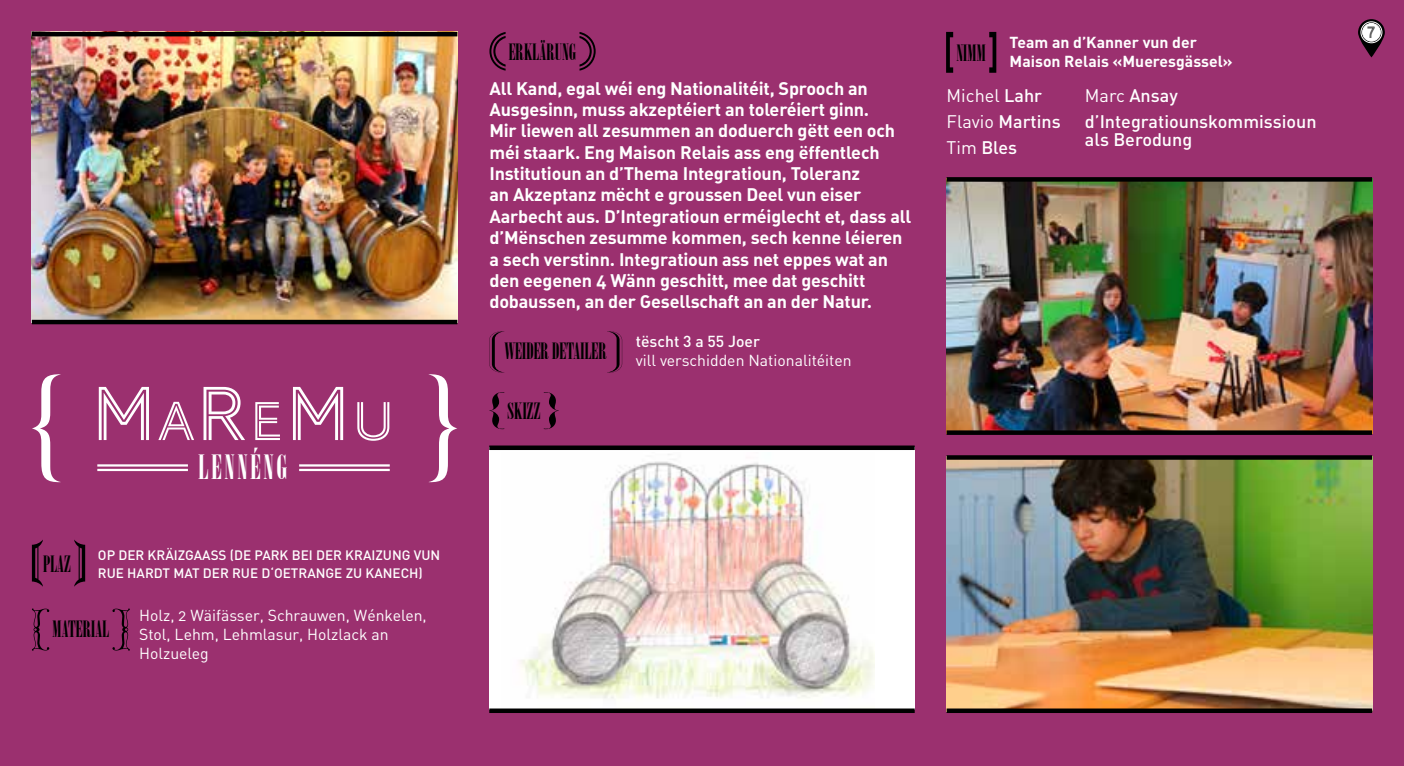
<style>
.page{position:relative;width:1404px;height:766px;background:#fff}
.page>*{position:absolute;margin:0;border:0;box-sizing:border-box;transform-origin:0 0}
.t1{font:78.75px "AW Conqueror Inline";color:#fff}
.t2{font:33.52px "Onyx";letter-spacing:.08em;color:#fff}
.t3{font:22.5px "Onyx";color:#000}
.t4{font:18px/21.4px "DIN Bold Alternate";letter-spacing:-.01em;color:#fff}
.t5{font:500 18px/25.7px "DIN";color:#fff}
.t6{font:18px "DIN Regular Alternate";color:#fff}
.t7{font:16.88px "AW Conqueror Inline";color:#000}
.t8{font:15.75px/19.1px "DIN Regular Alternate";color:#fff}
.t9{font:700 15.75px/19.1px "DIN";color:#fff}
.t10{font:500 15.75px "DIN";color:#fff}
.t11{font:500 13.5px "DIN";color:#fff}
.s1{font-size:56.25px}
.s2{font-family:"DIN";font-weight:500}
.s3{font-family:"DIN Regular Alternate";font-weight:400}
</style>
<div class="page">
<div style="left:0;top:0;width:1403px;height:765px;background:#9b306f"></div>
<svg style="left:489px;top:32px;width:16px;height:39px"></svg>
<svg style="left:579px;top:32px;width:16px;height:39px"></svg>
<svg style="left:489px;top:392px;width:15px;height:38px"></svg>
<svg style="left:543px;top:392px;width:16px;height:38px"></svg>
<svg style="left:32px;top:539px;width:11px;height:47px"></svg>
<svg style="left:74px;top:539px;width:11px;height:47px"></svg>
<svg style="left:32px;top:608px;width:18px;height:43px"></svg>
<svg style="left:112px;top:608px;width:18px;height:43px"></svg>
<svg style="left:946px;top:32px;width:7px;height:41px"></svg>
<svg style="left:989px;top:32px;width:7px;height:41px"></svg>
<div style="left:489px;top:447px;width:425px;height:263px;background:#fff"></div>
<img style="left:520px;top:454px;width:354px;height:245px">
<div style="left:489px;top:445px;width:425px;height:5px;background:#000"></div>
<svg style="left:489px;top:708px;width:425px;height:4px;background:#202020"></svg>
<img style="left:946px;top:459px;width:425px;height:249px">
<svg style="left:946px;top:455px;width:425px;height:4px;background:#090206"></svg>
<svg style="left:946px;top:708px;width:425px;height:4px;background:#191109"></svg>
<img style="left:946px;top:181px;width:425px;height:249px">
<svg style="left:946px;top:177px;width:425px;height:4px;background:#050103"></svg>
<div style="left:946px;top:430px;width:425px;height:5px;background:#000"></div>
<img style="left:32px;top:36px;width:425px;height:284px">
<hr style="left:32px;top:32px;width:425px;height:4px;background:#000">
<hr style="left:32px;top:320px;width:425px;height:4px;background:#000">
<svg style="left:489px;top:331px;width:15px;height:41px"></svg>
<svg style="left:607px;top:331px;width:15px;height:41px"></svg>
<hr style="left:299px;top:468px;width:91px;height:3px;background:#fff">
<hr style="left:299px;top:464px;width:91px;height:2px;background:#fff">
<hr style="left:97px;top:468px;width:91px;height:3px;background:#fff">
<hr style="left:97px;top:464px;width:91px;height:2px;background:#fff">
<svg style="left:32px;top:374px;width:29px;height:108px"></svg>
<svg style="left:428px;top:374px;width:29px;height:108px"></svg>
<svg style="left:1357px;top:19px;width:27px;height:38px"></svg>
<div style="left:1362px;top:23px;width:17px;height:18px;background:#fff;border-radius:50%"></div>
<div style="left:1360px;top:21px;width:21px;height:22px;border:1px solid #fff;border-radius:50%"></div>
<div style="left:1361px;top:23px;width:19px;height:19px;border:1px solid #fff;border-radius:50%"></div>
<p class="t3" style="left:43px;top:551px;width:29px">PLAZ</p>
<h1 class="t1" style="left:90px;top:376px;width:306px">M<span class="s1">A</span>R<span class="s1">E</span>M<span class="s1">U</span></h1>
<h2 class="t2" style="left:198px;top:448px;width:90px">LENNÉNG</h2>
<p class="t11" style="left:98px;top:546px;width:30px">OP DER</p>
<p class="t11" style="left:148px;top:546px;width:35px">KRÄIZGAASS</p>
<p class="t11" style="left:230px;top:546px;width:43px">(DE PARK</p>
<p class="t11" style="left:292px;top:546px;width:8px">BEI</p>
<p class="t11" style="left:316px;top:546px;width:10px">DER</p>
<p class="t11" style="left:345px;top:546px;width:17px">KRAIZU</p>
<p class="t11" style="left:392px;top:546px;width:50px">NG VUN</p>
<p class="t11" style="left:98px;top:564px;width:10px">RUE</p>
<p class="t11" style="left:127px;top:564px;width:10px">HARDT</p>
<p class="t11" style="left:173px;top:564px;width:10px">MAT</p>
<p class="t11" style="left:203px;top:564px;width:10px">DER</p>
<p class="t11" style="left:232px;top:564px;width:10px">RUE</p>
<p class="t11" style="left:261px;top:564px;width:31px">D‘OETRA</p>
<p class="t11" style="left:316px;top:564px;width:108px">NGE ZU KANECH)</p>
<p class="t3" style="left:52px;top:615px;width:58px">MATERIAL</p>
<p class="t8" style="left:139px;top:605px;width:289px">H olz, 2 Wäifässer, Schrauwen, Wénkelen,<br>Stol, Lehm, Lehmlasur, Holzlack an<br>Holzueleg</p>
<p class="t3" style="left:508px;top:39px;width:69px">ERKLÄRUNG</p>
<p class="t4" style="left:489px;top:77px;width:423px">All Kand, egal wéi eng Nationalitéit, Sprooch an Ausgesinn, muss akzeptéiert an toleréiert ginn.<br>Mir liewen all zesummen an doduerch gëtt een och méi staark. Eng Maison Relais ass eng ëffentlech Institutioun an d’Thema Integratioun, Toleranz<br>an Akzeptanz mëcht e groussen Deel vun eiser Aarbecht aus. D’Integratioun erméiglecht et, dass all d’Mënschen zesumme kommen, sech kenne léieren a sech verstinn. Integratioun ass net eppes wat an den eegenen 4 Wänn geschitt, mee dat geschitt dobaussen, an der Gesellschaft an an der Natur.</p>
<p class="t3" style="left:504px;top:337px;width:104px">WEIDER DETAILER</p>
<p class="t3" style="left:507px;top:398px;width:35px">SKIZZ</p>
<p class="t10" style="left:635px;top:331px;width:126px">TËSCHT 3 A 55 JOER</p>
<p class="t8" style="left:635px;top:350px;width:217px">vill verschidden Nationalitéiten</p>
<p class="t3" style="left:956px;top:40px;width:31px">NIMM</p>
<p class="t9" style="left:1009px;top:32px;width:224px">Team an d’Kanner vun der<br>Maison Relais «Mueresgässel»</p>
<p class="t6" style="left:946px;top:85px;width:97px">Michel <span class="s2">LAHR</span></p>
<p class="t5" style="left:946px;top:108px;width:116px"><span class="s3">Flavio</span> MARTINS<br><span class="s3">Tim</span> BLES</p>
<p class="t5" style="left:1084px;top:82px;width:233px"><span class="s3">Marc</span> ANSAY<br>D’INTEGRATIOUNSKOMMISSIOUN</p>
<p class="t5" style="left:1084px;top:126px;width:109px">ALS BERODUNG</p>
<p class="t7" style="left:1366px;top:24px;width:10px">7</p>
</div>
